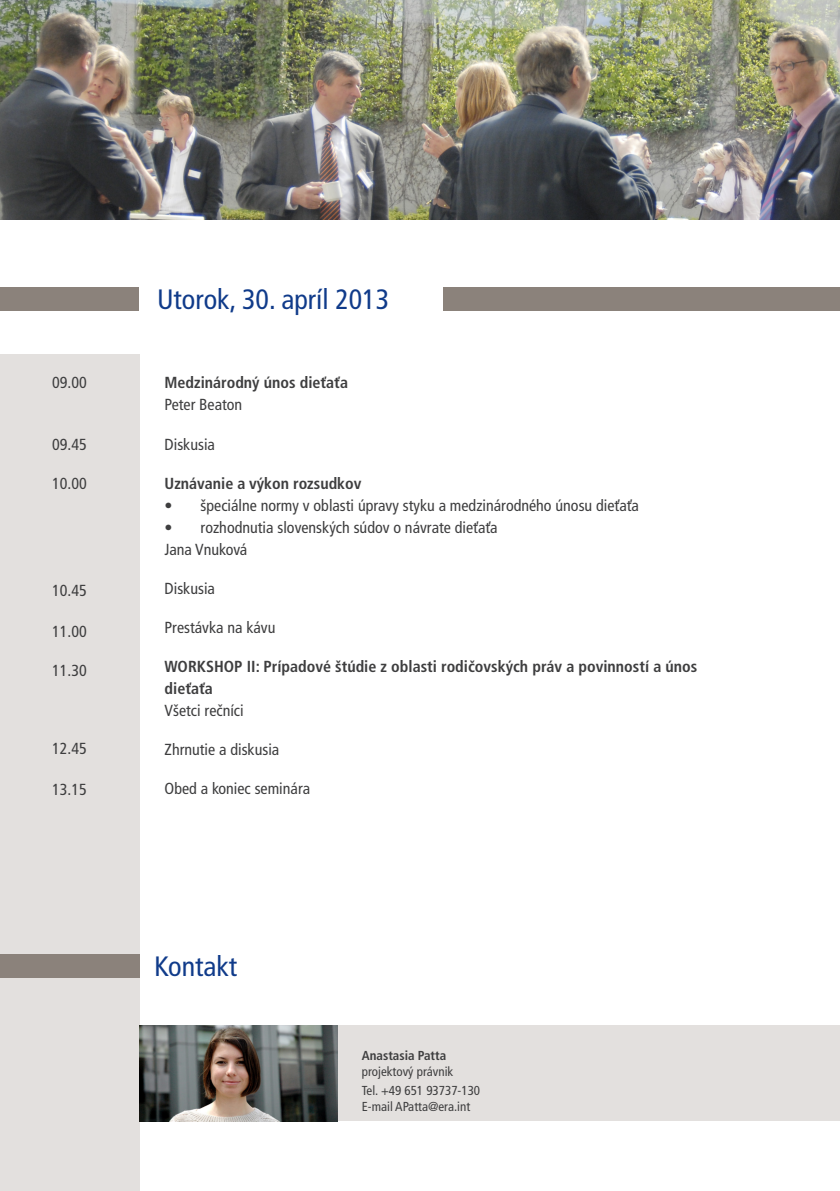
<style>
.page{position:relative;width:840px;height:1191px;background:#fff}
.page>*{position:absolute;margin:0;border:0;box-sizing:border-box;transform-origin:0 0}
.t1{font:condensed 28px "Frutiger LTCE";color:#103b8a}
.t2{font:condensed 16px/22px "Frutiger LTCE";color:#3e3e3f}
.t3{font:700 condensed 16px/22px "Frutiger LTCE";color:#3e3e3f}
.t4{font:condensed 13px/20px "Frutiger LTCE";color:#3e3e3f}
.t5{font:700 condensed 13px "Frutiger LTCE";color:#3e3e3f}
</style>
<div class="page">
<div style="left:443px;top:287px;width:396px;height:24px;background:#8b827b"></div>
<div style="left:0;top:287px;width:138px;height:24px;background:#8b827b"></div>
<div style="left:0;top:354px;width:139px;height:837px;background:#e3e0de"></div>
<div style="left:0;top:954px;width:139px;height:24px;background:#8b827b"></div>
<div style="left:0;top:1025px;width:839px;height:96px;background:#e3e0de"></div>
<img style="left:140px;top:1025px;width:197px;height:96px">
<img style="left:0;top:0;width:839px;height:219px">
<p class="t2" style="left:52px;top:372px;width:36px">09.00</p>
<p class="t2" style="left:52px;top:434px;width:36px">09.45</p>
<p class="t2" style="left:52px;top:473px;width:36px">10.00</p>
<p class="t2" style="left:52px;top:580px;width:36px">10.45</p>
<p class="t2" style="left:52px;top:620px;width:36px">11.00</p>
<p class="t2" style="left:52px;top:659px;width:36px">11.30</p>
<p class="t2" style="left:52px;top:738px;width:36px">12.45</p>
<p class="t2" style="left:52px;top:778px;width:36px">13.15</p>
<h1 class="t1" style="left:157px;top:282px;width:233px">Utorok, 30. apríl 2013</h1>
<p class="t3" style="left:164px;top:372px;width:185px">Medzinárodný únos dieťaťa</p>
<p class="t2" style="left:164px;top:394px;width:79px">Peter Beaton</p>
<p class="t2" style="left:164px;top:433px;width:52px">Diskusia</p>
<p class="t3" style="left:164px;top:472px;width:198px">Uznávanie a výkon rozsudkov</p>
<p class="t2" style="left:164px;top:494px;width:475px">• špeciálne normy v oblasti úpravy styku a medzinárodného únosu dieťaťa</p>
<p class="t2" style="left:164px;top:516px;width:334px">• rozhodnutia slovenských súdov o návrate dieťaťa<br>Jana Vnuková</p>
<p class="t2" style="left:164px;top:577px;width:52px">Diskusia</p>
<p class="t2" style="left:164px;top:616px;width:112px">Prestávka na kávu</p>
<p class="t3" style="left:164px;top:655px;width:534px">Workshop II: Prípadové štúdie z oblasti rodičovských práv a povinností a únos dieťaťa</p>
<p class="t2" style="left:164px;top:699px;width:81px">Všetci rečníci</p>
<p class="t2" style="left:164px;top:738px;width:116px">Zhrnutie a diskusia</p>
<p class="t2" style="left:164px;top:777px;width:147px">Obed a koniec seminára</p>
<h1 class="t1" style="left:154px;top:949px;width:84px">Kontakt</h1>
<p class="t5" style="left:361px;top:1047px;width:86px">Anastasia Patta</p>
<p class="t4" style="left:361px;top:1061px;width:120px">projektový právnik<br>Tel. +49 651 93737-130</p>
<p class="t4" style="left:361px;top:1096px;width:110px">E-mail APatta@era.int</p>
</div>
